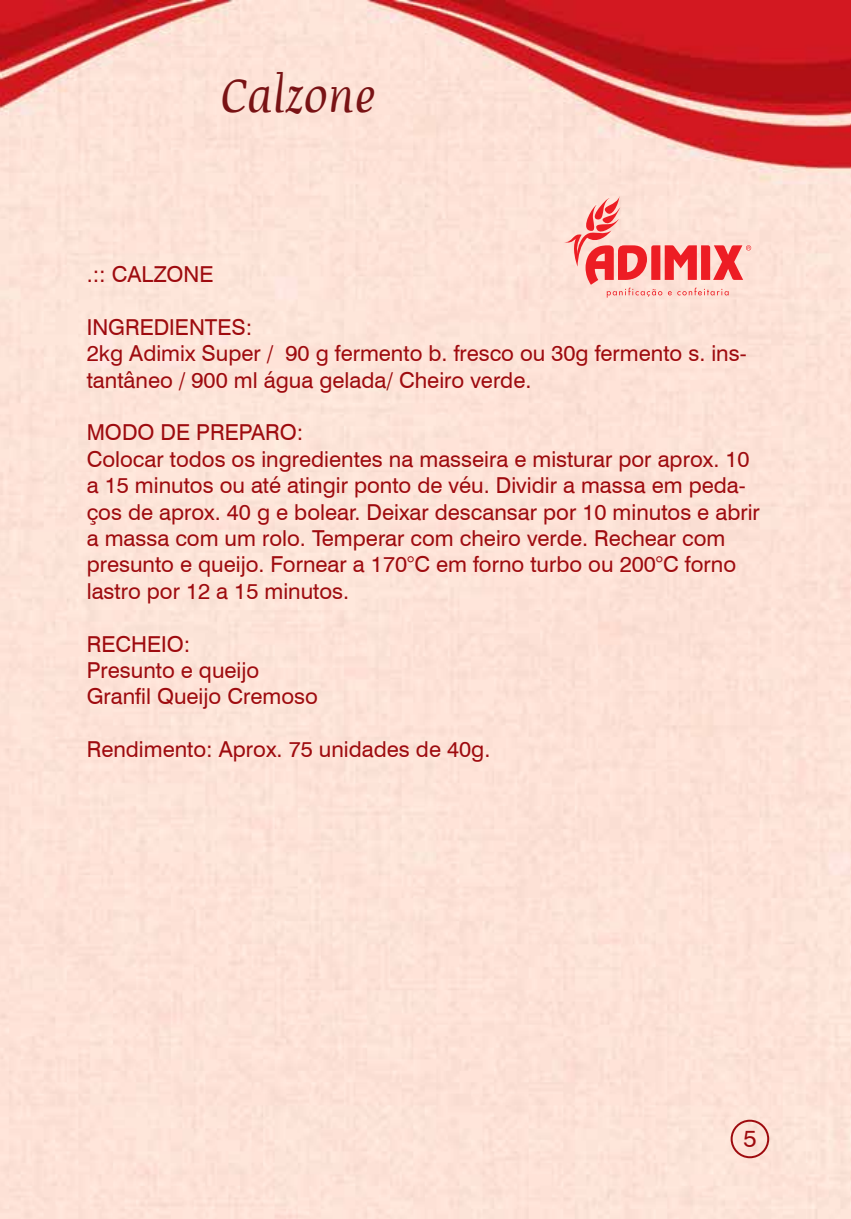
<style>
.page{position:relative;width:851px;height:1219px;background:#fff}
.page>*{position:absolute;margin:0;border:0;box-sizing:border-box;transform-origin:0 0}
.t1{font:42px "Devroye";color:#791315}
.t2{font:24px "Swiss 721 BT";color:#9e0b0f}
.t3{font:22px/26.4px "Swiss 721 BT";color:#9e0b0f}
</style>
<div class="page">
<div style="left:0;top:0;width:850px;height:1219px;background:#fde3d7"></div>
<div style="left:730px;top:1120px;width:39px;height:38px;border:2px solid #9e0b0f;border-radius:50%"></div>
<svg style="left:564px;top:196px;width:187px;height:102px;background:#f9b4ad"></svg>
<img style="left:850px;top:0;width:1px;height:1219px">
<h1 class="t1" style="left:219px;top:65px;width:157px">Calzone</h1>
<p class="t3" style="left:87px;top:261px;width:128px">.:: CALZONE</p>
<p class="t3" style="left:87px;top:314px;width:661px">INGREDIENTES:<br>2kg Adimix Super / 90 g fermento b. fresco ou 30g fermento s. ins&shy;tantâneo / 900 ml água gelada/ Cheiro verde.</p>
<p class="t3" style="left:87px;top:419px;width:674px">MODO DE PREPARO:<br>Colocar todos os ingredientes na masseira e misturar por aprox. 10 a 15 minutos ou até atingir ponto de véu. Dividir a massa em peda&shy;ços de aprox. 40 g e bolear. Deixar descansar por 10 minutos e abrir a massa com um rolo. Temperar com cheiro verde. Rechear com presunto e queijo. Fornear a 170°C em forno turbo ou 200°C forno lastro por 12 a 15 minutos.</p>
<p class="t3" style="left:87px;top:630px;width:232px">RECHEIO:<br>Presunto e queijo<br>Granfil Queijo Cremoso</p>
<p class="t3" style="left:87px;top:736px;width:405px">Rendimento: Aprox. 75 unidades de 40g.</p>
<p class="t2" style="left:743px;top:1124px;width:15px">5</p>
</div>
